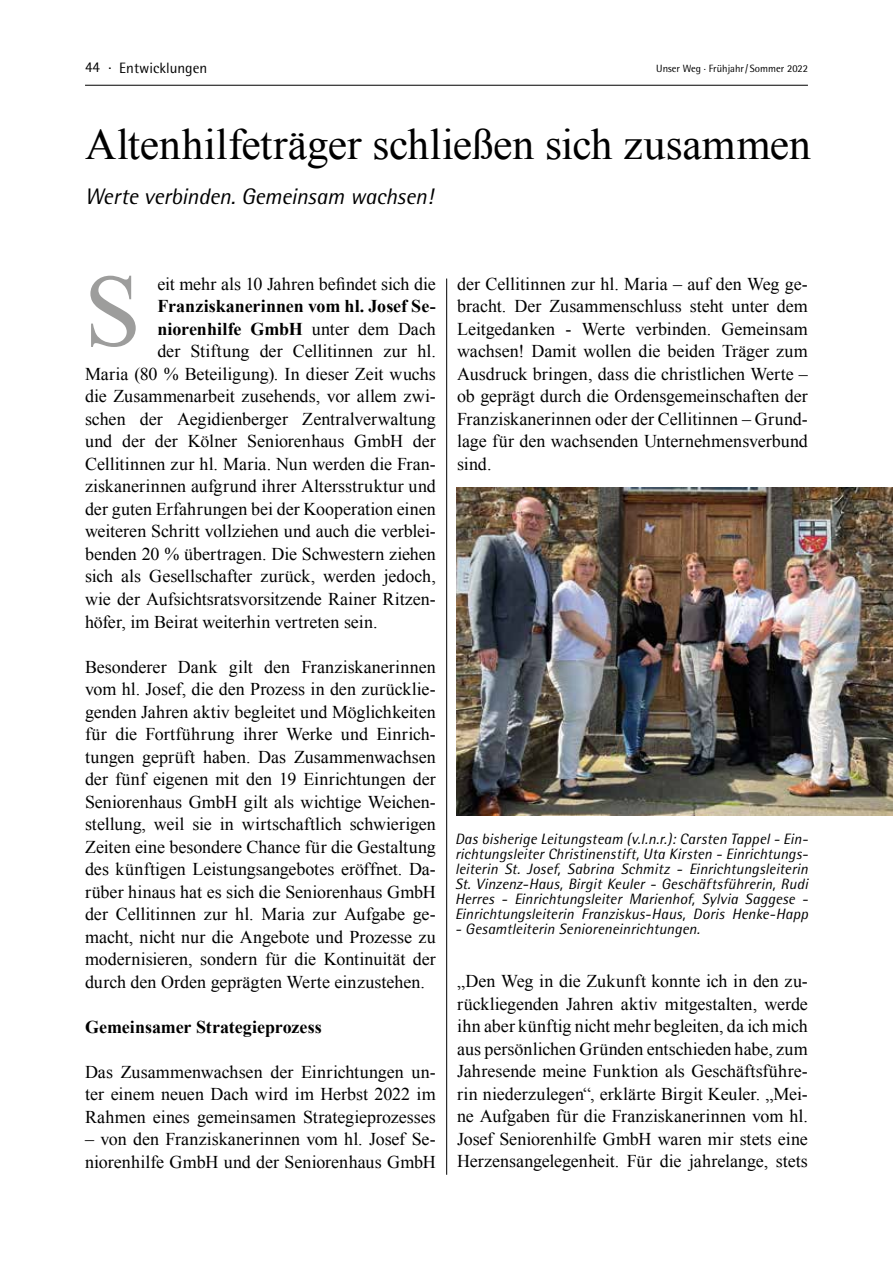
<style>
.page{position:relative;width:893px;height:1263px;background:#fff}
.page>*{position:absolute;margin:0;border:0;box-sizing:border-box;transform-origin:0 0}
.t1{font:102.9px "Times New Roman";color:#9d9d9c}
.t2{font:43.5px "Times New Roman";color:#000}
.t3{font:italic 22.5px "Rotis Semi Sans";letter-spacing:-.015em;color:#000}
.t4{font:18px/22.5px "Times New Roman";color:#000;text-align:justify}
.t5{font:700 18px "Times New Roman";letter-spacing:-.005em;color:#000}
.t6{font:italic 15px/15px "Rotis Semi Sans";letter-spacing:.005em;color:#000;text-align:justify}
.t7{font:15px "Rotis Semi Sans";color:#000}
.t8{font:10.5px "Rotis Semi Sans";color:#000}
.s1{font-weight:400}
</style>
<div class="page">
<hr style="left:85px;top:85px;width:723px;height:1px;background:#000">
<hr style="left:446px;top:279px;width:1px;height:896px;background:#000">
<img style="left:457px;top:487px;width:436px;height:328px">
<p class="t7" style="left:85px;top:58px;width:17px">44</p>
<p class="t7" style="left:108px;top:59px;width:100px">. Entwicklungen</p>
<p class="t8" style="left:656px;top:62px;width:153px">Unser Weg . Frühjahr/ Sommer 2022</p>
<h2 class="t2" style="left:85px;top:119px;width:727px">Altenhilfeträger schließen sich zusammen</h2>
<p class="t3" style="left:85px;top:183px;width:350px">Werte verbinden. Gemeinsam wachsen!</p>
<h1 class="t1" style="left:84px;top:251px;width:59px">S</h1>
<p class="t4" style="left:457px;top:272px;width:352px">der Cellitinnen zur hl. Maria – auf den Weg ge&shy;bracht. Der Zusammenschluss steht unter dem Leitgedanken - Werte verbinden. Gemeinsam wachsen! Damit wollen die beiden Träger zum Ausdruck bringen, dass die christlichen Werte – ob geprägt durch die Ordensgemeinschaften der Franziskanerinnen oder der Cellitinnen – Grund&shy;lage für den wachsenden Unternehmensverbund sind.</p>
<p class="t4" style="left:157px;top:272px;width:280px">eit mehr als 10 Jahren befindet sich die</p>
<p class="t5" style="left:157px;top:296px;width:280px">Franziskanerinnen vom hl. Josef Se-</p>
<p class="t5" style="left:157px;top:318px;width:280px">niorenhilfe GmbH <span class="s1">unter dem Dach</span></p>
<p class="t4" style="left:157px;top:340px;width:280px">der Stiftung der Cellitinnen zur hl.</p>
<p class="t4" style="left:85px;top:362px;width:352px">Maria (80 % Beteiligung). In dieser Zeit wuchs</p>
<p class="t4" style="left:85px;top:385px;width:352px">die Zusammenarbeit zusehends, vor allem zwi-</p>
<p class="t4" style="left:85px;top:407px;width:352px">schen der Aegidienberger Zentralverwaltung</p>
<p class="t4" style="left:85px;top:430px;width:352px">und der der Kölner Seniorenhaus GmbH der</p>
<p class="t4" style="left:85px;top:452px;width:352px">Cellitinnen zur hl. Maria. Nun werden die Fran-</p>
<p class="t4" style="left:85px;top:475px;width:352px">ziskanerinnen aufgrund ihrer Altersstruktur und</p>
<p class="t4" style="left:85px;top:497px;width:352px">der guten Erfahrungen bei der Kooperation einen</p>
<p class="t4" style="left:85px;top:520px;width:352px">weiteren Schritt vollziehen und auch die verblei-</p>
<p class="t4" style="left:85px;top:542px;width:352px">benden 20 % übertragen. Die Schwestern ziehen</p>
<p class="t4" style="left:85px;top:565px;width:352px">sich als Gesellschafter zurück, werden jedoch,</p>
<p class="t4" style="left:85px;top:587px;width:352px">wie der Aufsichtsratsvorsitzende Rainer Ritzen-</p>
<p class="t4" style="left:85px;top:610px;width:294px">höfer, im Beirat weiterhin vertreten sein.</p>
<p class="t4" style="left:85px;top:655px;width:352px">Besonderer Dank gilt den Franziskanerinnen vom hl. Josef, die den Prozess in den zurücklie&shy;genden Jahren aktiv begleitet und Möglichkeiten für die Fortführung ihrer Werke und Einrich&shy;tungen geprüft haben. Das Zusammenwachsen der fünf eigenen mit den 19 Einrichtungen der Seniorenhaus GmbH gilt als wichtige Weichen&shy;stellung, weil sie in wirtschaftlich schwierigen Zeiten eine besondere Chance für die Gestaltung des künftigen Leistungsangebotes eröffnet. Da&shy;rüber hinaus hat es sich die Seniorenhaus GmbH der Cellitinnen zur hl. Maria zur Aufgabe ge&shy;macht, nicht nur die Angebote und Prozesse zu modernisieren, sondern für die Kontinuität der durch den Orden geprägten Werte einzustehen.</p>
<p class="t5" style="left:85px;top:1016px;width:238px">Gemeinsamer Strategieprozess</p>
<p class="t4" style="left:85px;top:1060px;width:352px">Das Zusammenwachsen der Einrichtungen un&shy;ter einem neuen Dach wird im Herbst 2022 im Rahmen eines gemeinsamen Strategieprozesses</p>
<p class="t4" style="left:85px;top:1127px;width:352px">– von den Franziskanerinnen vom hl. Josef Se&shy;niorenhilfe GmbH und der Seniorenhaus GmbH</p>
<p class="t6" style="left:455px;top:831px;width:354px">Das bisherige Leitungsteam (v.l.n.r.): Carsten Tappel - Ein&shy;richtungsleiter Christinenstift, Uta Kirsten - Einrichtungs&shy;leiterin St. Josef, Sabrina Schmitz - Einrichtungsleiterin St. Vinzenz-Haus, Birgit Keuler - Geschäftsführerin, Rudi Herres - Einrichtungsleiter Marienhof, Sylvia Saggese - Einrichtungsleiterin Franziskus-Haus, Doris Henke-Happ</p>
<p class="t6" style="left:455px;top:921px;width:247px">- Gesamtleiterin Senioreneinrichtungen.</p>
<p class="t4" style="left:457px;top:970px;width:352px">„Den Weg in die Zukunft konnte ich in den zu&shy;rückliegenden Jahren aktiv mitgestalten, werde ihn aber künftig nicht mehr begleiten, da ich mich aus persönlichen Gründen entschieden habe, zum Jahresende meine Funktion als Geschäftsführe&shy;rin niederzulegen“, erklärte Birgit Keuler. „Mei&shy;ne Aufgaben für die Franziskanerinnen vom hl.<br>Josef Seniorenhilfe GmbH waren mir stets eine Herzensangelegenheit. Für die jahrelange, stets</p>
</div>
